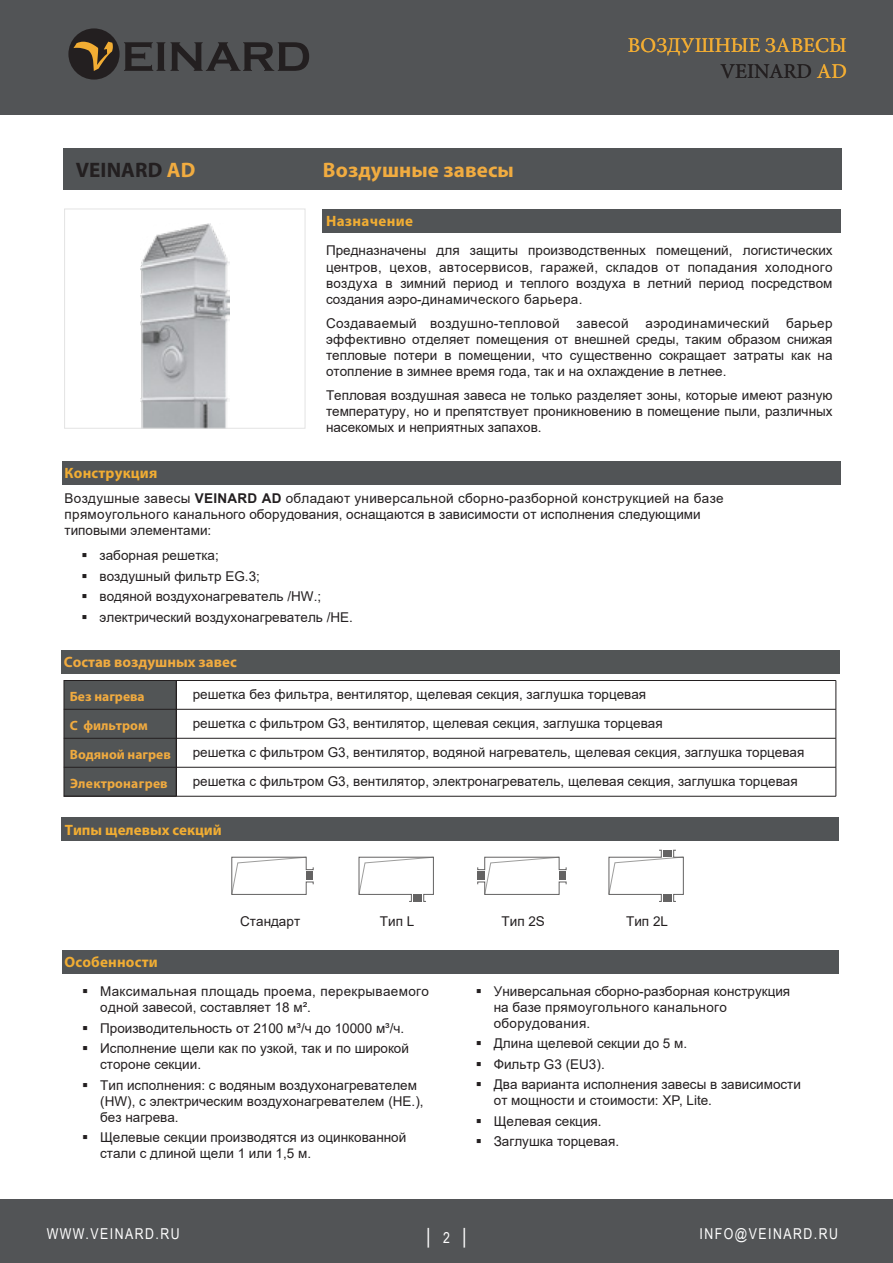
<style>
.page{position:relative;width:893px;height:1263px;background:#fff}
.page>*{position:absolute;margin:0;border:0;box-sizing:border-box;transform-origin:0 0}
.t1{font:700 21px "Myriad Pro";letter-spacing:.005em;color:#f1ac40}
.Заголовок{font:21px "Minion Pro";color:#f2ad33}
.t2{font:700 21px "Myriad Pro";letter-spacing:.005em;color:#231f20}
.Заголовок-2{font:21px "Minion Pro";color:#231f20}
.t3{font:21px "Arial Narrow";color:#fff}
.t4{font:700 15px "Myriad Pro";letter-spacing:.01em;color:#f1ad33}
.t5{font:15px "Arial Narrow";letter-spacing:.1em;color:#fff}
.t6{font:700 15px "Myriad Pro";color:#f1ab3f}
.t7{font:13.5px/16.2px "Arial";color:#231f20}
.t8{font:13.5px/29px "Arial";color:#231f20}
.t9{font:13.5px/16.2px "Arial";letter-spacing:.02em;color:#231f20}
.t10{font:13.5px/16.2px "Arial";letter-spacing:.025em;color:#231f20}
.t11{font:700 13.5px/29.2px "Myriad Pro";color:#f1ab3f}
.s1{color:#f1ac40}
.s2{color:#f2ad33}
.s3{font-weight:700}
.s4{font-style:inherit}
.s5{font-size:15px}
</style>
<div class="page">
<div style="left:0;top:0;width:893px;height:115px;background:#525456"></div>
<div style="left:0;top:1199px;width:893px;height:64px;background:#525456"></div>
<div style="left:68px;top:28px;width:52px;height:52px;background:#231f20;border-radius:50%"></div>
<svg style="left:73px;top:42px;width:40px;height:29px"></svg>
<svg style="left:124px;top:42px;width:185px;height:29px"></svg>
<div style="left:61px;top:650px;width:779px;height:23px;background:#525556"></div>
<div style="left:64px;top:680px;width:112px;height:116px;background:#525556"></div>
<div style="left:64px;top:680px;width:113px;height:117px;border:1px solid #231f20"></div>
<hr style="left:177px;top:680px;width:659px;height:1px;background:#231f20">
<hr style="left:64px;top:709px;width:113px;height:1px;background:#231f20">
<hr style="left:177px;top:709px;width:659px;height:1px;background:#231f20">
<hr style="left:64px;top:738px;width:113px;height:1px;background:#231f20">
<hr style="left:177px;top:738px;width:659px;height:1px;background:#231f20">
<hr style="left:64px;top:767px;width:113px;height:1px;background:#231f20">
<hr style="left:177px;top:767px;width:659px;height:1px;background:#231f20">
<hr style="left:64px;top:796px;width:113px;height:1px;background:#231f20">
<hr style="left:177px;top:796px;width:659px;height:1px;background:#231f20">
<svg style="left:176px;top:680px;width:1px;height:116px"></svg>
<svg style="left:835px;top:680px;width:1px;height:116px"></svg>
<div style="left:62px;top:461px;width:778px;height:23px;background:#515456"></div>
<div style="left:322px;top:209px;width:519px;height:24px;background:#515456"></div>
<svg style="left:231px;top:856px;width:83px;height:39px"></svg>
<div style="left:306px;top:871px;width:7px;height:9px;background:#646363"></div>
<svg style="left:358px;top:856px;width:76px;height:46px"></svg>
<div style="left:413px;top:894px;width:9px;height:7px;background:#646363"></div>
<svg style="left:608px;top:849px;width:76px;height:53px"></svg>
<div style="left:663px;top:894px;width:9px;height:7px;background:#646363"></div>
<div style="left:663px;top:850px;width:9px;height:7px;background:#646363"></div>
<svg style="left:477px;top:856px;width:90px;height:39px"></svg>
<div style="left:559px;top:871px;width:7px;height:9px;background:#646363"></div>
<div style="left:478px;top:871px;width:7px;height:9px;background:#646363"></div>
<img style="left:140px;top:224px;width:90px;height:202px">
<div style="left:64px;top:209px;width:241px;height:219px;border:1px solid #e3e3e3"></div>
<div style="left:64px;top:148px;width:778px;height:41px;background:#515456"></div>
<div style="left:62px;top:817px;width:777px;height:24px;background:#515456"></div>
<div style="left:62px;top:950px;width:777px;height:24px;background:#515456"></div>
<p class="t2" style="left:76px;top:156px;width:121px">VEINARD <span class="s1">AD</span></p>
<p class="t1" style="left:323px;top:156px;width:192px">Воздушные завесы</p>
<p class="Заголовок" style="left:628px;top:32px;width:220px">ВОЗДУШНЫЕ ЗАВЕСЫ</p>
<p class="Заголовок-2" style="left:720px;top:57px;width:128px">VEINARD <span class="s2">AD</span></p>
<p class="t4" style="left:326px;top:211px;width:88px">Назначение</p>
<p class="t7" style="left:326px;top:242px;width:508px;text-align:justify">Предназначены для защиты производственных помещений, логистических центров, цехов, автосервисов, гаражей, складов от попадания холодного воздуха в зимний период и теплого воздуха в летний период посредством создания аэро-динамического барьера.</p>
<p class="t10" style="left:326px;top:315px;width:235px">Создаваемый воздушно-тепловой</p>
<p class="t10" style="left:577px;top:315px;width:54px">завесой</p>
<p class="t7" style="left:326px;top:315px;width:508px;text-align:justify;text-indent:320px">аэродинамический барьер эффективно отделяет помещения от внешней среды, таким образом снижая тепловые потери в помещении, что существенно сокращает затраты как на отопление в зимнее время года, так и на охлаждение в летнее.</p>
<p class="t7" style="left:326px;top:387px;width:508px;text-align:justify">Тепловая воздушная завеса не только разделяет зоны, которые имеют разную температуру, но и препятствует проникновению в помещение пыли, различных насекомых и неприятных запахов.</p>
<p class="t4" style="left:65px;top:463px;width:94px">Конструкция</p>
<p class="t9" style="left:65px;top:490px;width:660px">Воздушные завесы <span class="s3">VEINARD AD</span> обладают универсальной сборно-разборной конструкцией на базе прямоугольного канального оборудования, оснащаются в зависимости от исполнения следующими типовыми элементами:</p>
<p class="t7" style="left:82px;top:547px;width:139px">▪ заборная решетка;</p>
<p class="t7" style="left:82px;top:568px;width:180px">▪ воздушный фильтр EG.3;</p>
<p class="t7" style="left:82px;top:588px;width:241px">▪ водяной воздухонагреватель /HW.;</p>
<p class="t7" style="left:82px;top:609px;width:273px">▪ электрический воздухонагреватель /HE.</p>
<p class="t6" style="left:64px;top:652px;width:174px">Состав воздушных завес</p>
<p class="t11" style="left:70px;top:682px;width:76px">Без нагрева</p>
<p class="t8" style="left:193px;top:680px;width:613px">решетка без фильтра, вентилятор, щелевая секция, заглушка торцевая<br>решетка с фильтром G3, вентилятор, щелевая секция, заглушка торцевая<br>решетка с фильтром G3, вентилятор, водяной нагреватель, щелевая секция, заглушка торцевая решетка с фильтром G3, вентилятор, электронагреватель, щелевая секция, заглушка торцевая</p>
<p class="t11" style="left:70px;top:710px;width:79px">С фильтром</p>
<p class="t11" style="left:70px;top:739px;width:102px">Водяной нагрев<br>Электронагрев</p>
<p class="t4" style="left:65px;top:820px;width:159px">Типы щелевых секций</p>
<p class="t7" style="left:240px;top:913px;width:61px">Стандарт</p>
<p class="t7" style="left:380px;top:913px;width:36px">Тип L</p>
<p class="t7" style="left:502px;top:913px;width:45px">Тип 2S</p>
<p class="t7" style="left:626px;top:913px;width:43px">Тип 2L</p>
<p class="t4" style="left:65px;top:952px;width:95px">Особенности</p>
<p class="t10" style="left:100px;top:983px;width:330px;text-indent:-18px">▪ Максимальная площадь проема, перекрываемого одной завесой, составляет 18 м².</p>
<p class="t7" style="left:82px;top:1020px;width:324px">▪ Производительность от 2100 м³/ч до 10000 м³/ч.</p>
<p class="t7" style="left:100px;top:1040px;width:310px;text-indent:-18px">▪ Исполнение щели как по узкой, так и по широкой стороне секции.</p>
<p class="t7" style="left:100px;top:1077px;width:325px;text-indent:-18px">▪ Тип исполнения: с водяным воздухонагревателем (HW), с электрическим воздухонагревателем (HE.), без нагрева.</p>
<p class="t7" style="left:100px;top:1129px;width:308px;text-indent:-18px">▪ Щелевые секции производятся из оцинкованной стали с длиной щели 1 или 1,5 м.</p>
<p class="t7" style="left:494px;top:983px;width:298px;text-indent:-18px">▪ Универсальная сборно-разборная конструкция на базе прямоугольного канального оборудования.</p>
<p class="t7" style="left:476px;top:1035px;width:213px">▪ Длина щелевой секции до 5 м.</p>
<p class="t7" style="left:476px;top:1056px;width:130px">▪ Фильтр G3 (EU3).</p>
<p class="t7" style="left:494px;top:1076px;width:309px;text-indent:-18px">▪ Два варианта исполнения завесы в зависимости от мощности и стоимости: XP, <span class="s4">Lite</span>.</p>
<p class="t7" style="left:476px;top:1112px;width:127px">▪ Щелевая секция.</p>
<p class="t7" style="left:476px;top:1133px;width:145px">▪ Заглушка торцевая.</p>
<p class="t5" style="left:47px;top:1222px;width:134px">WWW.VEINARD.RU</p>
<h1 class="t3" style="left:426px;top:1220px;width:42px">| <span class="s5">2</span> |</h1>
<p class="t5" style="left:699px;top:1222px;width:140px">INFO@VEINARD.RU</p>
</div>
